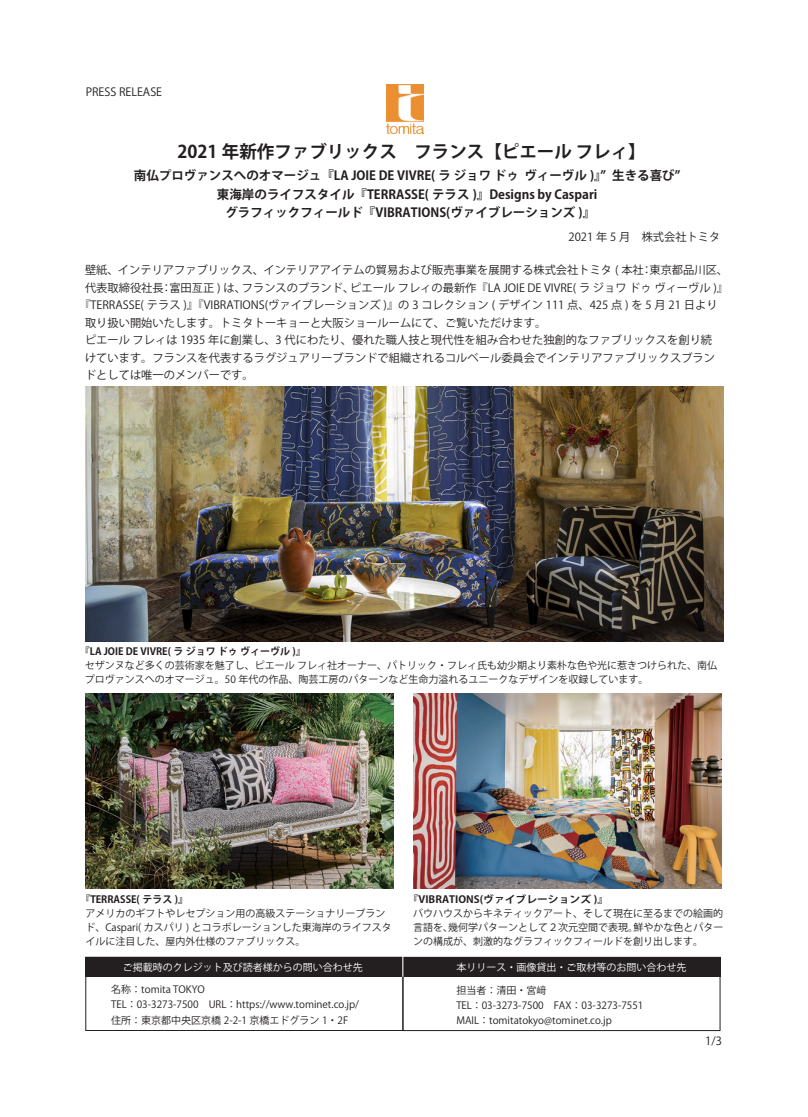
<style>
.page{position:relative;width:808px;height:1117px;background:#fff}
.page>*{position:absolute;margin:0;border:0;box-sizing:border-box;transform-origin:0 0}
.t1{font:700 17.5px "Koz Go Pro";color:#231f20}
.t2{font:700 12.5px/18.8px "Koz Go Pr 6 N";color:#231f20;text-align:center}
.t3{font:11.25px "Koz Go Pro";color:#231f20}
.t4{font:11.25px/17.5px "Koz Go Pr 6 N";color:#231f20}
.t5{font:10px/15px "Koz Go Pro";color:#231f20}
.t6{font:10px/13.8px "Koz Go Pr 6 N";color:#231f20}
.t7{font:10px "Koz Go Pro";color:#fff}
.t8{font:700 10px "Koz Go Pro";color:#231f20}
.t9{font:700 10px "Koz Go Pro";color:#231f20;scale:1.08 1}
</style>
<div class="page">
<img style="left:386px;top:85px;width:37px;height:48px">
<div style="left:85px;top:956px;width:635px;height:20px;background:#231f20"></div>
<svg style="left:402px;top:956px;width:1px;height:20px"></svg>
<img style="left:85px;top:693px;width:309px;height:195px">
<img style="left:413px;top:693px;width:309px;height:195px">
<img style="left:85px;top:386px;width:638px;height:255px">
<p class="t3" style="left:86px;top:84px;width:78px">PRESS RELEASE</p>
<h1 class="t1" style="left:177px;top:140px;width:470px">2021 年新作ファブリックス　フランス【ピエール フレィ】</h1>
<p class="t2" style="left:134px;top:166px;width:548px">南仏プロヴァンスへのオマージュ『LA JOIE DE VIVRE( ラ ジョワ ドゥ ヴィーヴル )』” 生きる喜び”東海岸のライフスタイル『TERRASSE( テラス )』Designs by Caspari<br>グラフィックフィールド『VIBRATIONS(ヴァイブレーションズ )』</p>
<p class="t3" style="left:568px;top:229px;width:153px">2021 年 5 月　株式会社トミタ</p>
<p class="t3" style="left:85px;top:263px;width:645px">壁紙、インテリアファブリックス、インテリアアイテムの貿易および販売事業を展開する株式会社トミタ ( 本社：東京都品川区、</p>
<p class="t3" style="left:85px;top:280px;width:645px">代表取締役社長：富田亙正 ) は、フランスのブランド、ピエール フレィの最新作『LA JOIE DE VIVRE( ラ ジョワ ドゥ ヴィーヴル )』</p>
<p class="t3" style="left:79px;top:298px;width:640px">『TERRASSE( テラス )』『VIBRATIONS(ヴァイブレーションズ )』の 3 コレクション ( デザイン 111 点、425 点 ) を 5 月 21 日より</p>
<p class="t3" style="left:85px;top:315px;width:463px">取り扱い開始いたします。トミタトーキョーと大阪ショールームにて、ご覧いただけます。</p>
<p class="t4" style="left:85px;top:331px;width:632px">ピエール フレィは 1935 年に創業し、3 代にわたり、優れた職人技と現代性を組み合わせた独創的なファブリックスを創り続けています。フランスを代表するラグジュアリーブランドで組織されるコルベール委員会でインテリアファブリックスブランドとしては唯一のメンバーです。</p>
<p class="t8" style="left:80px;top:645px;width:228px">『LA JOIE DE VIVRE( ラ ジョワ ドゥ ヴィーヴル )』</p>
<p class="t6" style="left:85px;top:658px;width:634px">セザンヌなど多くの芸術家を魅了し、ピエール フレィ社オーナー、パトリック・フレィ氏も幼少期より素朴な色や光に惹きつけられた、南仏プロヴァンスへのオマージュ。50 年代の作品、陶芸工房のパターンなど生命力溢れるユニークなデザインを収録しています。</p>
<p class="t8" style="left:80px;top:893px;width:109px">『TERRASSE( テラス )』</p>
<p class="t5" style="left:85px;top:906px;width:308px;line-height:13.8px">アメリカのギフトやレセプション用の高級ステーショナリーブランド、Caspari( カスパリ ) とコラボレーションした東海岸のライフスタイルに注目した、屋内外仕様のファブリックス。</p>
<p class="t7" style="left:123px;top:960px;width:242px">ご掲載時のクレジット及び読者様からの問い合わせ先</p>
<p class="t5" style="left:111px;top:982px;width:249px">名称：tomita TOKYO<br>TEL： 03-3273-7500　URL： https://www.tominet.co.jp/住所：東京都中央区京橋 2-2-1 京橋エドグラン 1・2F</p>
<p class="t9" style="left:408px;top:893px;width:187px">『VIBRATIONS(ヴァイブレーションズ )』</p>
<p class="t5" style="left:413px;top:906px;width:312px;line-height:13.8px;text-align:justify">バウハウスからキネティックアート、そして現在に至るまでの絵画的言語を、幾何学パターンとして２次元空間で表現。鮮やかな色とパターンの構成が、刺激的なグラフィックフィールドを創り出します。</p>
<p class="t7" style="left:456px;top:961px;width:231px">本リリース・画像貸出・ご取材等のお問い合わせ先</p>
<p class="t5" style="left:456px;top:982px;width:189px">担当者：清田・宮﨑<br>TEL： 03-3273-7500　FAX：03-3273-7551<br>MAIL：tomitatokyo@tominet.co.jp</p>
<p class="t3" style="left:705px;top:1033px;width:18px">1/3</p>
</div>
